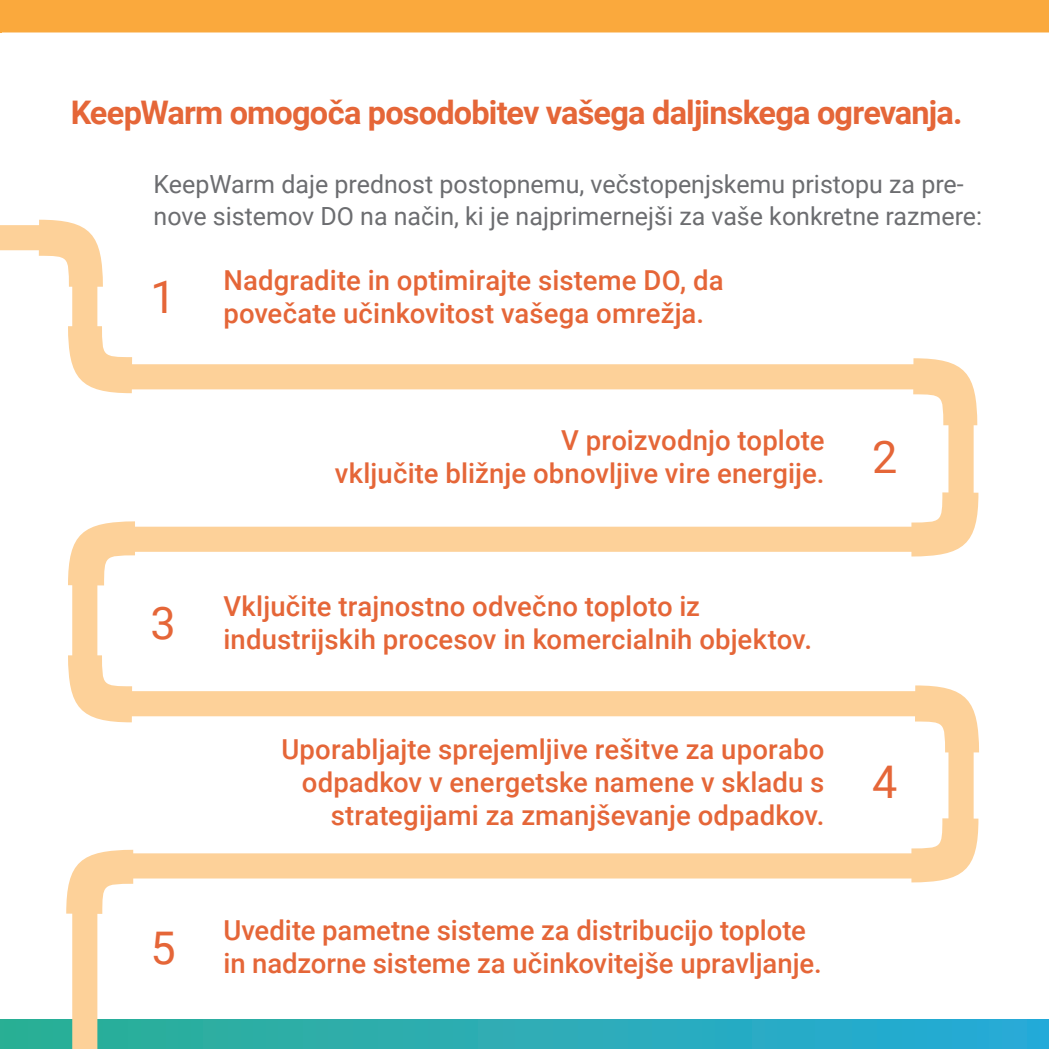
<style>
.page{position:relative;width:1049px;height:1049px;background:#fff}
.page>*{position:absolute;margin:0;border:0;box-sizing:border-box;transform-origin:0 0}
.figures{font:45px "Roboto";color:#e56638}
.Headings_orange{font:700 32.5px "Roboto";letter-spacing:-.025em;color:#e56638}
.Steps{font:500 27.5px/33px "Roboto";letter-spacing:.005em;color:#e56638}
.Text{font:25px/32.5px "Roboto";color:#6c6d70}
</style>
<div class="page">
<div style="left:0;top:0;width:1049px;height:32px;background:#faa93d"></div>
<div style="left:0;top:1020px;width:1049px;height:29px;background:linear-gradient(to right,#2eaf93,#26aad8)"></div>
<div style="left:125px;top:853px;width:792px;height:25px;background:#fdd199"></div>
<div style="left:125px;top:527px;width:792px;height:25px;background:#fdd199"></div>
<div style="left:120px;top:691px;width:803px;height:25px;background:#fdd199"></div>
<div style="left:119px;top:364px;width:798px;height:25px;background:#fdd199"></div>
<svg style="left:68px;top:326px;width:64px;height:67px"></svg>
<svg style="left:68px;top:655px;width:64px;height:67px"></svg>
<svg style="left:911px;top:818px;width:67px;height:64px"></svg>
<svg style="left:911px;top:492px;width:67px;height:64px"></svg>
<svg style="left:915px;top:685px;width:64px;height:67px"></svg>
<svg style="left:913px;top:358px;width:64px;height:67px"></svg>
<svg style="left:39px;top:220px;width:64px;height:67px"></svg>
<div style="left:72px;top:896px;width:25px;height:153px;background:#fdd199"></div>
<div style="left:72px;top:276px;width:25px;height:67px;background:#fdd199"></div>
<div style="left:72px;top:562px;width:25px;height:110px;background:#fdd199"></div>
<div style="left:948px;top:727px;width:25px;height:109px;background:#fdd199"></div>
<div style="left:948px;top:400px;width:25px;height:104px;background:#fdd199"></div>
<svg style="left:66px;top:850px;width:67px;height:64px"></svg>
<svg style="left:68px;top:521px;width:67px;height:64px"></svg>
<div style="left:0;top:225px;width:57px;height:25px;background:#fdd199"></div>
<p class="Headings_orange" style="left:71px;top:89px;width:893px">KeepWarm omogoča posodobitev vašega daljinskega ogrevanja.</p>
<p class="Text" style="left:154px;top:167px;width:830px">KeepWarm daje prednost postopnemu, večstopenjskemu pristopu za pre&shy;nove sistemov DO na način, ki je najprimernejši za vaše konkretne razmere:</p>
<p class="Steps" style="left:223px;top:262px;width:502px">Nadgradite in optimirajte sisteme DO, da povečate učinkovitost vašega omrežja.</p>
<p class="figures" style="left:151px;top:266px;width:27px">1</p>
<p class="figures" style="left:151px;top:591px;width:27px">3</p>
<p class="figures" style="left:151px;top:916px;width:27px">5</p>
<p class="Steps" style="left:335px;top:422px;width:491px;text-align:right">V proizvodnjo toplote<br>vključite bližnje obnovljive vire energije.</p>
<p class="Steps" style="left:223px;top:588px;width:590px">Vključite trajnostno odvečno toploto iz industrijskih procesov in komercialnih objektov.</p>
<p class="Steps" style="left:281px;top:731px;width:545px;text-align:right">Uporabljajte sprejemljive rešitve za uporabo odpadkov v energetske namene v skladu s strategijami za zmanjševanje odpadkov.</p>
<p class="Steps" style="left:223px;top:913px;width:600px">Uvedite pametne sisteme za distribucijo toplote in nadzorne sisteme za učinkovitejše upravljanje.</p>
<p class="figures" style="left:872px;top:425px;width:27px">2</p>
<p class="figures" style="left:872px;top:751px;width:27px">4</p>
</div>
